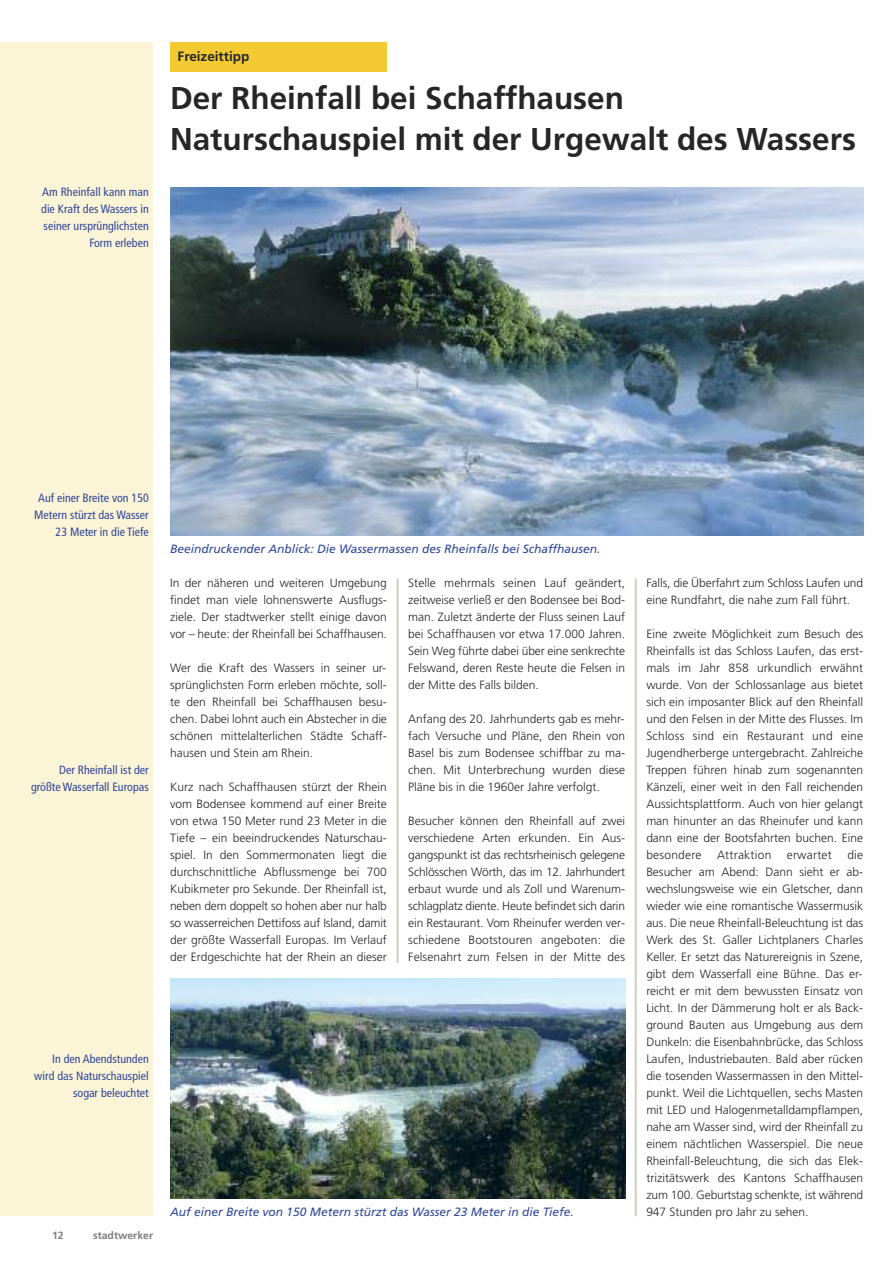
<style>
.page{position:relative;width:893px;height:1263px;background:#fff}
.page>*{position:absolute;margin:0;border:0;box-sizing:border-box;transform-origin:0 0}
.t1{font:700 31.5px/41.5px "Frutiger LT";color:#272627}
.t2{font:700 13.5px "Frutiger LT";color:#272627}
.t3{font:300 12px/17px "Frutiger";color:#272627;text-align:justify}
.t4{font:condensed 12px/17px "Frutiger";color:#2f489a;text-align:right}
.t5{font:italic 12px "Frutiger";color:#2f489a}
.t6{font:300 12px "Frutiger";letter-spacing:.02em;color:#272627}
.t7{font:700 10.5px "Frutiger LT";color:#7d7d7d}
</style>
<div class="page">
<div style="left:170px;top:43px;width:217px;height:29px;background:#f3ca32"></div>
<hr style="left:635px;top:578px;width:2px;height:638px;background:#cdd3c8">
<hr style="left:396px;top:578px;width:3px;height:385px;background:#cdd3c8">
<div style="left:0;top:43px;width:153px;height:1173px;background:#fcf4d6"></div>
<img style="left:170px;top:187px;width:693px;height:349px">
<img style="left:170px;top:978px;width:455px;height:221px">
<p class="t4" style="left:41px;top:184px;width:109px">Am Rheinfall kann man die Kraft des Wassers in seiner ursprünglichsten<br>Form erleben</p>
<p class="t2" style="left:178px;top:51px;width:73px">Freizeittipp</p>
<h1 class="t1" style="left:170px;top:79px;width:687px">Der Rheinfall bei Schaffhausen<br>Naturschauspiel mit der Urgewalt des Wassers</h1>
<p class="t4" style="left:34px;top:490px;width:116px">Auf einer Breite von 150<br>Metern stürzt das Wasser<br>23 Meter in die Tiefe</p>
<p class="t4" style="left:31px;top:762px;width:119px">Der Rheinfall ist der größte Wasserfall Europas</p>
<p class="t5" style="left:170px;top:544px;width:432px">Beeindruckender Anblick: Die Wassermassen des Rheinfalls bei Schaffhausen.</p>
<p class="t3" style="left:170px;top:575px;width:218px">In der näheren und weiteren Umgebung findet man viele lohnenswerte Ausflugs&shy;ziele. Der stadtwerker stellt einige davon vor – heute: der Rheinfall bei Schaffhausen.</p>
<p class="t3" style="left:170px;top:660px;width:218px">Wer die Kraft des Wassers in seiner ur&shy;sprünglichsten Form erleben möchte, soll&shy;te den Rheinfall bei Schaffhausen besu&shy;chen. Dabei lohnt auch ein Abstecher in die schönen mittelalterlichen Städte Schaff&shy;hausen und Stein am Rhein.</p>
<p class="t3" style="left:170px;top:779px;width:218px">Kurz nach Schaffhausen stürzt der Rhein vom Bodensee kommend auf einer Breite von etwa 150 Meter rund 23 Meter in die Tiefe – ein beeindruckendes Naturschau&shy;spiel. In den Sommermonaten liegt die durchschnittliche Abflussmenge bei 700<br>Kubikmeter pro Sekunde. Der Rheinfall ist, neben dem doppelt so hohen aber nur halb so wasserreichen Dettifoss auf Island, damit der größte Wasserfall Europas. Im Verlauf der Erdgeschichte hat der Rhein an dieser</p>
<p class="t3" style="left:408px;top:575px;width:218px">Stelle mehrmals seinen Lauf geändert, zeitweise verließ er den Bodensee bei Bod&shy;man. Zuletzt änderte der Fluss seinen Lauf bei Schaffhausen vor etwa 17.000 Jahren.<br>Sein Weg führte dabei über eine senkrechte Felswand, deren Reste heute die Felsen in der Mitte des Falls bilden.</p>
<p class="t3" style="left:408px;top:711px;width:218px">Anfang des 20. Jahrhunderts gab es mehr&shy;fach Versuche und Pläne, den Rhein von Basel bis zum Bodensee schiffbar zu ma&shy;chen. Mit Unterbrechung wurden diese Pläne bis in die 1960er Jahre verfolgt.</p>
<p class="t3" style="left:408px;top:813px;width:218px">Besucher können den Rheinfall auf zwei verschiedene Arten erkunden. Ein Aus&shy;gangspunkt ist das rechtsrheinisch gelegene Schlösschen Wörth, das im 12. Jahrhundert erbaut wurde und als Zoll und Warenum&shy;schlagplatz diente. Heute befindet sich darin ein Restaurant. Vom Rheinufer werden ver&shy;schiedene Bootstouren angeboten: die Felsenahrt zum Felsen in der Mitte des</p>
<p class="t4" style="left:34px;top:1051px;width:116px">In den Abendstunden wird das Naturschauspiel sogar beleuchtet</p>
<p class="t7" style="left:52px;top:1231px;width:13px">12</p>
<p class="t7" style="left:93px;top:1231px;width:62px">stadtwerker</p>
<p class="t5" style="left:170px;top:1207px;width:405px">Auf einer Breite von 150 Metern stürzt das Wasser 23 Meter in die Tiefe.</p>
<p class="t3" style="left:646px;top:575px;width:218px">Falls, die Überfahrt zum Schloss Laufen und eine Rundfahrt, die nahe zum Fall führt.</p>
<p class="t3" style="left:646px;top:626px;width:218px">Eine zweite Möglichkeit zum Besuch des Rheinfalls ist das Schloss Laufen, das erst&shy;mals im Jahr 858 urkundlich erwähnt wurde. Von der Schlossanlage aus bietet sich ein imposanter Blick auf den Rheinfall und den Felsen in der Mitte des Flusses. Im Schloss sind ein Restaurant und eine Jugendherberge untergebracht. Zahlreiche Treppen führen hinab zum sogenannten Känzeli, einer weit in den Fall reichenden Aussichtsplattform. Auch von hier gelangt man hinunter an das Rheinufer und kann dann eine der Bootsfahrten buchen. Eine besondere</p>
<p class="t3" style="left:646px;top:847px;width:218px;text-indent:201px">die Besucher am Abend: Dann sieht er ab&shy;wechslungsweise wie ein Gletscher, dann wieder wie eine romantische Wassermusik aus. Die neue Rheinfall-Beleuchtung ist das Werk des St. Galler Lichtplaners Charles Keller. Er setzt das Naturereignis in Szene, gibt dem Wasserfall eine Bühne. Das er&shy;reicht er mit dem bewussten Einsatz von Licht. In der Dämmerung holt er als Back&shy;ground Bauten aus Umgebung aus dem Dunkeln: die Eisenbahnbrücke, das Schloss Laufen, Industriebauten. Bald aber rücken die tosenden Wassermassen in den Mittel&shy;punkt. Weil die Lichtquellen, sechs Masten mit LED und Halogenmetalldampflampen, nahe am Wasser sind, wird der Rheinfall zu einem nächtlichen Wasserspiel. Die neue Rheinfall-Beleuchtung, die sich das Elek&shy;trizitätswerk des Kantons Schaffhausen zum 100. Geburtstag schenkte, ist während 947 Stunden pro Jahr zu sehen.</p>
<p class="t6" style="left:717px;top:850px;width:56px">Attraktion</p>
<p class="t6" style="left:787px;top:850px;width:47px">erwartet</p>
</div>
